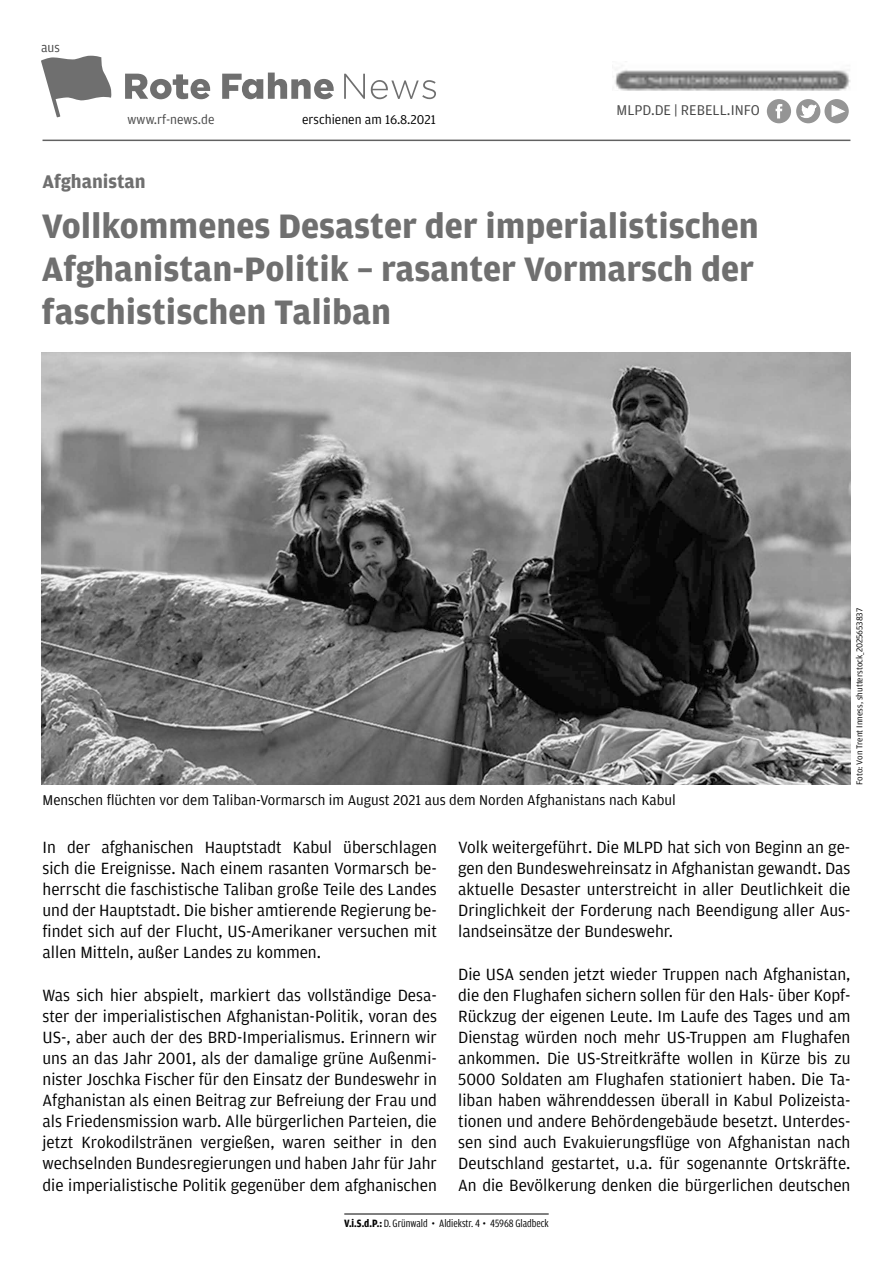
<style>
.page{position:relative;width:893px;height:1263px;background:#fff}
.page>*{position:absolute;margin:0;border:0;box-sizing:border-box;transform-origin:0 0}
.t1{font:700 36px/43.2px "Amplitude";color:#6f6f6f}
.t2{font:700 19.5px "Amplitude";color:#6f6f6f}
.t3{font:17.25px/21.1px "Amplitude";color:#000;text-align:justify}
.t4{font:15px "Amplitude";color:#000}
.t5{font:15px "Amplitude";color:#464646}
.t6{font:13.5px "Amplitude";color:#000}
.t7{font:13.5px "Amplitude";color:#464646}
.t8{font:11.25px "Amplitude Cond";color:#000}
.t9{font:9px "Amplitude";color:#000}
.s1{font-weight:700}
</style>
<div class="page">
<svg style="left:125px;top:74px;width:85px;height:25px"></svg>
<svg style="left:222px;top:73px;width:112px;height:26px"></svg>
<svg style="left:41px;top:56px;width:71px;height:61px"></svg>
<svg style="left:344px;top:74px;width:21px;height:25px"></svg>
<svg style="left:371px;top:80px;width:65px;height:19px"></svg>
<div style="left:767px;top:99px;width:24px;height:24px;background:#959595;border-radius:50%"></div>
<svg style="left:775px;top:104px;width:7px;height:14px"></svg>
<div style="left:796px;top:99px;width:24px;height:24px;background:#959595;border-radius:50%"></div>
<svg style="left:800px;top:104px;width:17px;height:14px"></svg>
<div style="left:824px;top:99px;width:25px;height:24px;background:#959595;border-radius:50%"></div>
<svg style="left:831px;top:105px;width:14px;height:12px"></svg>
<hr style="left:43px;top:140px;width:807px;height:1px;background:#626262">
<hr style="left:344px;top:1213px;width:205px;height:1px;background:#000">
<img style="left:42px;top:352px;width:808px;height:432px">
<img style="left:615px;top:70px;width:236px;height:21px">
<p class="t7" style="left:41px;top:40px;width:20px">aus</p>
<p class="t7" style="left:128px;top:112px;width:88px">www.rf-news.de</p>
<p class="t6" style="left:302px;top:112px;width:135px">erschienen am 16.8.2021</p>
<p class="t2" style="left:43px;top:170px;width:105px">Afghanistan</p>
<p class="t5" style="left:617px;top:102px;width:145px">MLPD.DE | REBELL.INFO</p>
<h1 class="t1" style="left:42px;top:204px;width:718px">Vollkommenes Desaster der imperialistischen<br>Afghanistan-Politik – rasanter Vormarsch der faschistischen Taliban</h1>
<p class="t4" style="left:43px;top:791px;width:635px">Menschen flüchten vor dem Taliban-Vormarsch im August 2021 aus dem Norden Afghanistans nach Kabul</p>
<p class="t9" style="left:854px;top:785px;width:179px;rotate:-90deg">Foto: Von Trent Inness, shutterstock_2025653837</p>
<p class="t3" style="left:43px;top:837px;width:396px">In der afghanischen Hauptstadt Kabul überschlagen sich die Ereignisse. Nach einem rasanten Vormarsch be&shy;herrscht die faschistische Taliban große Teile des Landes und der Hauptstadt. Die bisher amtierende Regierung be&shy;findet sich auf der Flucht, US-Amerikaner versuchen mit allen Mitteln, außer Landes zu kommen.</p>
<p class="t3" style="left:43px;top:984px;width:396px">Was sich hier abspielt, markiert das vollständige Desa&shy;ster der imperialistischen Afghanistan-Politik, voran des US-, aber auch der des BRD-Imperialismus. Erinnern wir uns an das Jahr 2001, als der damalige grüne Außenmi&shy;nister Joschka Fischer für den Einsatz der Bundeswehr in Afghanistan als einen Beitrag zur Befreiung der Frau und als Friedensmission warb. Alle bürgerlichen Parteien, die jetzt Krokodilstränen vergießen, waren seither in den wechselnden Bundesregierungen und haben Jahr für Jahr die imperialistische Politik gegenüber dem afghanischen</p>
<p class="t3" style="left:458px;top:837px;width:394px">Volk weitergeführt. Die MLPD hat sich von Beginn an ge&shy;gen den Bundeswehreinsatz in Afghanistan gewandt. Das aktuelle Desaster unterstreicht in aller Deutlichkeit die Dringlichkeit der Forderung nach Beendigung aller Aus&shy;landseinsätze der Bundeswehr.</p>
<p class="t3" style="left:458px;top:963px;width:394px">Die USA senden jetzt wieder Truppen nach Afghanistan, die den Flughafen sichern sollen für den Hals- über Kopf-Rückzug der eigenen Leute. Im Laufe des Tages und am Dienstag würden noch mehr US-Truppen am Flughafen ankommen. Die US-Streitkräfte wollen in Kürze bis zu 5000 Soldaten am Flughafen stationiert haben. Die Ta&shy;liban haben währenddessen überall in Kabul Polizeista&shy;tionen und andere Behördengebäude besetzt. Unterdes&shy;sen sind auch Evakuierungsflüge von Afghanistan nach Deutschland gestartet, u.a. für sogenannte Ortskräfte.<br>An die Bevölkerung denken die bürgerlichen deutschen</p>
<p class="t8" style="left:344px;top:1217px;width:206px"><span class="s1">V.i.S.d.P.:</span> D. Grünwald • Aldiekstr. 4 • 45968 Gladbeck</p>
</div>
